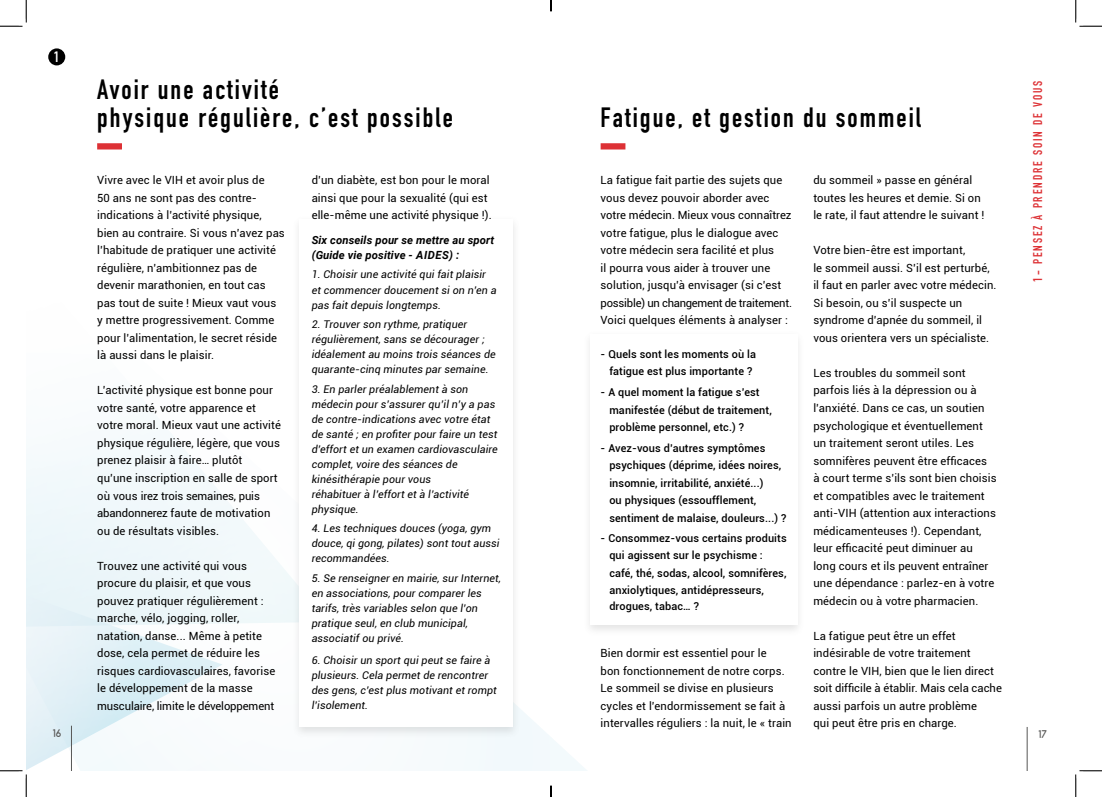
<style>
.page{position:relative;width:1102px;height:797px;background:#fff}
.page>*{position:absolute;margin:0;border:0;box-sizing:border-box;transform-origin:0 0}
.t1{font:700 27.5px/27.5px "DIN Condensed";letter-spacing:.075em;color:#000}
.t2{font:700 14.88px "DIN Condensed";color:#fff}
.t3{font:700 12.5px "DIN Condensed";letter-spacing:.15em;color:#dd3135}
.t4{font:11.25px/17.5px "Roboto";letter-spacing:.01em;color:#000}
.t5{font:italic 700 11.25px/15px "Roboto";letter-spacing:.01em;color:#000}
.t6{font:500 10.88px/17.5px "Roboto";letter-spacing:.01em;color:#000}
.t7{font:italic 10.62px/15px "Roboto";letter-spacing:.01em;color:#000}
.t8{font:700 10px "Comfortaa";color:#575756}
</style>
<div class="page">
<svg style="left:222px;top:495px;width:364px;height:275px"></svg>
<svg style="left:26px;top:149px;width:196px;height:621px"></svg>
<div style="left:292px;top:215px;width:228px;height:523px;background:#575756;opacity:.16"></div>
<div style="left:299px;top:219px;width:213px;height:508px;background:#fff"></div>
<div style="left:48px;top:48px;width:17px;height:17px;background:#000;border-radius:50%"></div>
<div style="left:97px;top:143px;width:25px;height:6px;background:#dd3135"></div>
<div style="left:600px;top:143px;width:25px;height:6px;background:#dd3135"></div>
<div style="left:583px;top:330px;width:221px;height:306px;background:#575756;opacity:.16"></div>
<div style="left:590px;top:334px;width:207px;height:291px;background:#fff"></div>
<hr style="left:71px;top:725px;width:1px;height:45px;background:#575756">
<hr style="left:1026px;top:727px;width:1px;height:43px;background:#575756">
<svg style="left:0;top:0;width:27px;height:27px"></svg>
<svg style="left:0;top:770px;width:27px;height:27px"></svg>
<svg style="left:1075px;top:0;width:26px;height:27px"></svg>
<svg style="left:1075px;top:770px;width:26px;height:27px"></svg>
<svg style="left:550px;top:785px;width:1px;height:12px"></svg>
<h2 class="t2" style="left:54px;top:47px;width:7px">1</h2>
<h1 class="t1" style="left:97px;top:75px;width:357px">Avoir une activité<br>physique régulière, c’est possible</h1>
<p class="t3" style="left:1029px;top:282px;width:202px;rotate:-90deg">1- PENSEZ À PRENDRE SOIN DE VOUS</p>
<h1 class="t1" style="left:600px;top:104px;width:322px">Fatigue, et gestion du sommeil</h1>
<p class="t4" style="left:600px;top:171px;width:193px">La fatigue fait partie des sujets que vous devez pouvoir aborder avec votre médecin. Mieux vous connaîtrez votre fatigue, plus le dialogue avec votre médecin sera facilité et plus<br>il pourra vous aider à trouver une solution, jusqu’à envisager (si c’est possible) un changement de traitement.<br>Voici quelques éléments à analyser :</p>
<p class="t4" style="left:813px;top:171px;width:173px">du sommeil » passe en général toutes les heures et demie. Si on le rate, il faut attendre le suivant !</p>
<p class="t4" style="left:813px;top:241px;width:185px">Votre bien-être est important,<br>le sommeil aussi. S’il est perturbé, il faut en parler avec votre médecin.<br>Si besoin, ou s’il suspecte un syndrome d’apnée du sommeil, il vous orientera vers un spécialiste.</p>
<p class="t4" style="left:813px;top:364px;width:185px">Les troubles du sommeil sont parfois liés à la dépression ou à l’anxiété. Dans ce cas, un soutien psychologique et éventuellement un traitement seront utiles. Les somnifères peuvent être efficaces<br>à court terme s’ils sont bien choisis et compatibles avec le traitement anti-VIH (attention aux interactions médicamenteuses !). Cependant, leur efficacité peut diminuer au long cours et ils peuvent entraîner une dépendance : parlez-en à votre médecin ou à votre pharmacien.</p>
<p class="t4" style="left:813px;top:626px;width:190px">La fatigue peut être un effet indésirable de votre traitement contre le VIH, bien que le lien direct soit difficile à établir. Mais cela cache aussi parfois un autre problème<br>qui peut être pris en charge.</p>
<p class="t4" style="left:97px;top:171px;width:189px">Vivre avec le VIH et avoir plus de<br>50 ans ne sont pas des contre&shy;indications à l’activité physique, bien au contraire. Si vous n’avez pas l’habitude de pratiquer une activité régulière, n’ambitionnez pas de devenir marathonien, en tout cas pas tout de suite ! Mieux vaut vous<br>y mettre progressivement. Comme pour l’alimentation, le secret réside là aussi dans le plaisir.</p>
<p class="t4" style="left:97px;top:381px;width:185px">L’activité physique est bonne pour votre santé, votre apparence et votre moral. Mieux vaut une activité physique régulière, légère, que vous prenez plaisir à faire… plutôt<br>qu’une inscription en salle de sport où vous irez trois semaines, puis abandonnerez faute de motivation ou de résultats visibles.</p>
<p class="t4" style="left:97px;top:556px;width:179px">Trouvez une activité qui vous procure du plaisir, et que vous pouvez pratiquer régulièrement : marche, vélo, jogging, roller, natation, danse... Même à petite dose, cela permet de réduire les risques cardiovasculaires, favorise le développement de la masse musculaire, limite le développement</p>
<p class="t4" style="left:311px;top:171px;width:182px">d’un diabète, est bon pour le moral ainsi que pour la sexualité (qui est elle-même une activité physique !).</p>
<p class="t5" style="left:311px;top:232px;width:184px">Six conseils pour se mettre au sport (Guide vie positive - AIDES) :</p>
<p class="t7" style="left:311px;top:267px;width:186px">1. Choisir une activité qui fait plaisir et commencer doucement si on n’en a pas fait depuis longtemps.</p>
<p class="t7" style="left:311px;top:316px;width:185px">2. Trouver son rythme, pratiquer régulièrement, sans se décourager ; idéalement au moins trois séances de quarante-cinq minutes par semaine.</p>
<p class="t7" style="left:311px;top:381px;width:188px">3. En parler préalablement à son médecin pour s’assurer qu’il n’y a pas de contre-indications avec votre état de santé ; en profiter pour faire un test d’effort et un examen cardiovasculaire complet, voire des séances de kinésithérapie pour vous<br>réhabituer à l’effort et à l’activité physique.</p>
<p class="t7" style="left:311px;top:520px;width:189px">4. Les techniques douces (yoga, gym douce, qi gong, pilates) sont tout aussi recommandées.</p>
<p class="t7" style="left:311px;top:570px;width:191px">5. Se renseigner en mairie, sur Internet, en associations, pour comparer les tarifs, très variables selon que l’on pratique seul, en club municipal, associatif ou privé.</p>
<p class="t7" style="left:311px;top:652px;width:187px">6. Choisir un sport qui peut se faire à plusieurs. Cela permet de rencontrer des gens, c’est plus motivant et rompt l’isolement.</p>
<p class="t6" style="left:600px;top:345px;width:157px;text-align:center">- Quels sont les moments où la fatigue est plus importante ?</p>
<p class="t6" style="left:609px;top:383px;width:164px;text-indent:-9px">- A quel moment la fatigue s’est manifestée (début de traitement, problème personnel, etc.) ?</p>
<p class="t6" style="left:609px;top:439px;width:178px;text-indent:-9px">- Avez-vous d’autres symptômes psychiques (déprime, idées noires, insomnie, irritabilité, anxiété...)<br>ou physiques (essoufflement, sentiment de malaise, douleurs...) ?</p>
<p class="t6" style="left:609px;top:528px;width:179px;text-indent:-9px">- Consommez-vous certains produits qui agissent sur le psychisme : café, thé, sodas, alcool, somnifères, anxiolytiques, antidépresseurs,</p>
<p class="t6" style="left:609px;top:597px;width:91px">drogues, tabac… ?</p>
<p class="t4" style="left:600px;top:644px;width:192px">Bien dormir est essentiel pour le<br>bon fonctionnement de notre corps.<br>Le sommeil se divise en plusieurs cycles et l’endormissement se fait à intervalles réguliers : la nuit, le « train</p>
<p class="t8" style="left:53px;top:726px;width:10px">16</p>
<p class="t8" style="left:1038px;top:727px;width:10px">17</p>
</div>
